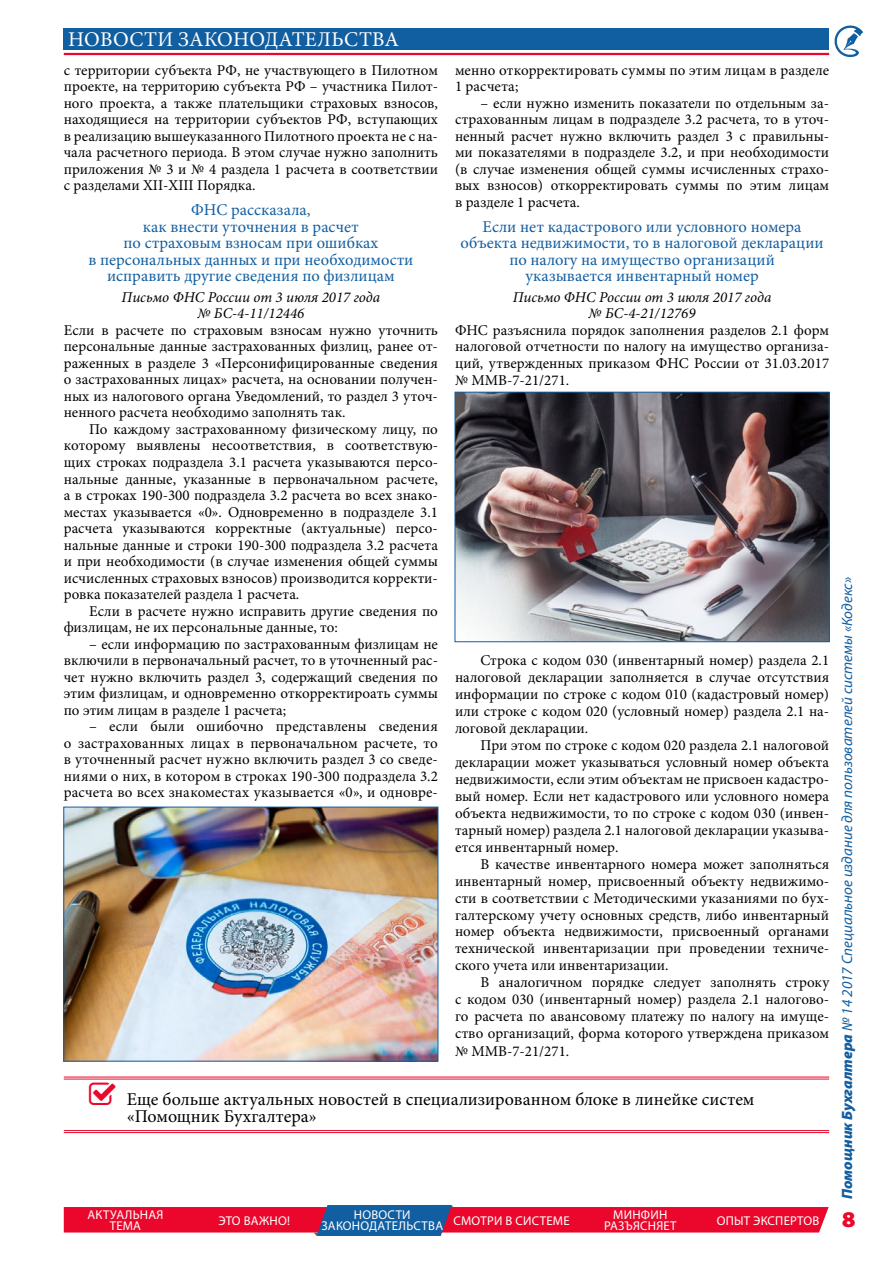
<style>
.page{position:relative;width:893px;height:1263px;background:#fff}
.page>*{position:absolute;margin:0;border:0;box-sizing:border-box;transform-origin:0 0}
.t1{font:900 semi-expanded 22.5px "Myriad Pro";color:#ea072b}
.t2{font:21px "Minion Pro";color:#fff}
.t3{font:18px/16.5px "Minion Pro";color:#000}
.t4{font:16.5px/16.5px "Minion Pro";color:#115ea1;text-align:center}
.t5{font:15px/16.5px "Minion Pro";color:#000;text-align:justify}
.t6{font:italic 15px/16.5px "Minion Pro";color:#000;text-align:center}
.t7{font:italic 15px "Myriad Pro";color:#115ea1}
.t8{font:12.75px/10.5px "Myriad Pro";letter-spacing:.105em;color:#fff}
.t9{font:12.75px "Myriad Pro";letter-spacing:.125em;color:#fff}
.t10{font:12.75px "Myriad Pro";letter-spacing:.13em;color:#fff}
.s1{font-weight:900}
</style>
<div class="page">
<svg style="left:834px;top:25px;width:29px;height:32px"></svg>
<div style="left:64px;top:29px;width:765px;height:21px;background:#115ea1"></div>
<hr style="left:64px;top:53px;width:765px;height:2px;background:#ea072b">
<svg style="left:64px;top:1205px;width:765px;height:31px;background:#c93a5e"></svg>
<img style="left:66px;top:809px;width:370px;height:250px">
<hr style="left:64px;top:1076px;width:765px;height:1px;background:#ea072b">
<hr style="left:64px;top:1078px;width:765px;height:1px;background:#ea072b">
<hr style="left:64px;top:1130px;width:765px;height:1px;background:#ea072b">
<hr style="left:64px;top:1132px;width:765px;height:1px;background:#ea072b">
<img style="left:457px;top:394px;width:370px;height:246px">
<div style="left:455px;top:392px;width:374px;height:250px;border:1px solid #115ea1"></div>
<h2 class="t2" style="left:68px;top:25px;width:32px">Новости</h2>
<h2 class="t2" style="left:178px;top:25px;width:15px">законодательства</h2>
<p class="t5" style="left:64px;top:62px;width:376px">с территории субъекта РФ, не участвующего в Пилотном проекте, на территорию субъекта РФ – участника Пилот&shy;ного проекта, а также плательщики страховых взносов, находящиеся на территории субъектов РФ, вступающих в реализацию вышеуказанного Пилотного проекта не с на&shy;чала расчетного периода. В этом случае нужно заполнить приложения № 3 и № 4 раздела 1 расчета в соответствии с разделами XII-XIII Порядка.</p>
<p class="t4" style="left:88px;top:202px;width:327px">ФНС рассказала,<br>как внести уточнения в расчет<br>по страховым взносам при ошибках<br>в персональных данных и при необходимости исправить другие сведения по физлицам</p>
<p class="t6" style="left:122px;top:289px;width:260px">Письмо ФНС России от 3 июля 2017 года № БС-4-11/12446</p>
<p class="t5" style="left:64px;top:322px;width:376px">Если в расчете по страховым взносам нужно уточнить персональные данные застрахованных физлиц, ранее от&shy;раженных в разделе 3 «Персонифицированные сведения о застрахованных лицах» расчета, на основании получен&shy;ных из налогового органа Уведомлений, то раздел 3 уточ&shy;ненного расчета необходимо заполнять так.</p>
<p class="t5" style="left:64px;top:421px;width:376px;text-indent:26px">По каждому застрахованному физическому лицу, по которому выявлены несоответствия, в соответствую&shy;щих строках подраздела 3.1 расчета указываются персо&shy;нальные данные, указанные в первоначальном расчете, а в строках 190-300 подраздела 3.2 расчета во всех знако&shy;местах указывается «0». Одновременно в подразделе 3.1 расчета указываются корректные (актуальные) персо&shy;нальные данные и строки 190-300 подраздела 3.2 расчета и при необходимости (в случае изменения общей суммы исчисленных страховых взносов) производится корректи&shy;ровка показателей раздела 1 расчета.</p>
<p class="t5" style="left:64px;top:602px;width:376px;text-indent:26px">Если в расчете нужно исправить другие сведения по физлицам, не их персональные данные, то:</p>
<p class="t5" style="left:64px;top:635px;width:376px;text-indent:26px">– если информацию по застрахованным физлицам не включили в первоначальный расчет, то в уточненный рас&shy;чет нужно включить раздел 3, содержащий сведения по этим физлицам, и одновременно откорректироать суммы по этим лицам в разделе 1 расчета;</p>
<p class="t5" style="left:64px;top:718px;width:376px;text-indent:26px">– если были ошибочно представлены сведения о застрахованных лицах в первоначальном расчете, то в уточненный расчет нужно включить раздел 3 со сведе&shy;ниями о них, в котором в строках 190-300 подраздела 3.2 расчета во всех знакоместах указывается «0», и одновре-</p>
<p class="t5" style="left:455px;top:62px;width:376px">менно откорректировать суммы по этим лицам в разделе<br>1 расчета;</p>
<p class="t5" style="left:455px;top:95px;width:376px;text-indent:26px">– если нужно изменить показатели по отдельным за&shy;страхованным лицам в подразделе 3.2 расчета, то в уточ&shy;ненный расчет нужно включить раздел 3 с правильны&shy;ми показателями в подразделе 3.2, и при необходимости (в случае изменения общей суммы исчисленных страхо&shy;вых взносов) откорректировать суммы по этим лицам в разделе 1 расчета.</p>
<p class="t4" style="left:460px;top:218px;width:365px">Если нет кадастрового или условного номера объекта недвижимости, то в налоговой декларации по налогу на имущество организаций<br>указывается инвентарный номер</p>
<p class="t6" style="left:513px;top:289px;width:260px">Письмо ФНС России от 3 июля 2017 года № БС-4-21/12769</p>
<p class="t5" style="left:455px;top:322px;width:376px">ФНС разъяснила порядок заполнения разделов 2.1 форм налоговой отчетности по налогу на имущество организа&shy;ций, утвержденных приказом ФНС России от 31.03.2017 № ММВ-7-21/271.</p>
<p class="t5" style="left:455px;top:652px;width:376px;line-height:17px;text-indent:26px">Строка с кодом 030 (инвентарный номер) раздела 2.1 налоговой декларации заполняется в случае отсутствия информации по строке с кодом 010 (кадастровый номер) или строке с кодом 020 (условный номер) раздела 2.1 на&shy;логовой декларации.</p>
<p class="t5" style="left:455px;top:737px;width:376px;line-height:17px;text-indent:26px">При этом по строке с кодом 020 раздела 2.1 налоговой декларации может указываться условный номер объекта недвижимости, если этим объектам не присвоен кадастро&shy;вый номер. Если нет кадастрового или условного номера объекта недвижимости, то по строке с кодом 030 (инвен&shy;тарный номер) раздела 2.1 налоговой декларации указыва&shy;ется инвентарный номер.</p>
<p class="t5" style="left:455px;top:855px;width:376px;line-height:17px;text-indent:26px">В качестве инвентарного номера может заполняться инвентарный номер, присвоенный объекту недвижимо&shy;сти в соответствии с Методическими указаниями по бух&shy;галтерскому учету основных средств, либо инвентарный номер объекта недвижимости, присвоенный органами технической инвентаризации при проведении техниче&shy;ского учета или инвентаризации.</p>
<p class="t5" style="left:455px;top:974px;width:376px;line-height:17.1px;text-indent:26px">В аналогичном порядке следует заполнять строку с кодом 030 (инвентарный номер) раздела 2.1 налогово&shy;го расчета по авансовому платежу по налогу на имуще&shy;ство организаций, форма которого утверждена приказом № ММВ-7-21/271.</p>
<p class="t3" style="left:127px;top:1091px;width:629px">Еще больше актуальных новостей в специализированном блоке в линейке систем «Помощник Бухгалтера»</p>
<p class="t8" style="left:110px;top:1209px;width:55px;text-indent:-22px">Актуальная тема</p>
<p class="t8" style="left:218px;top:1215px;width:73px">это важно!</p>
<p class="t8" style="left:354px;top:1209px;width:58px">но вости</p>
<p class="t8" style="left:321px;top:1220px;width:31px">законо</p>
<p class="t8" style="left:369px;top:1220px;width:94px">дательства смо</p>
<p class="t10" style="left:481px;top:1212px;width:91px">три в системе</p>
<p class="t8" style="left:604px;top:1209px;width:73px;text-align:center">минфин разъясн яет</p>
<p class="t9" style="left:717px;top:1212px;width:104px">опыт экспертов</p>
<p class="t7" style="left:838px;top:1199px;width:623px;rotate:-90deg"><span class="s1">Помощник Бухгалтера</span> № 14 2017 Специальное издание для пользователей системы «Кодекс»</p>
<h1 class="t1" style="left:842px;top:1204px;width:15px">8</h1>
</div>
